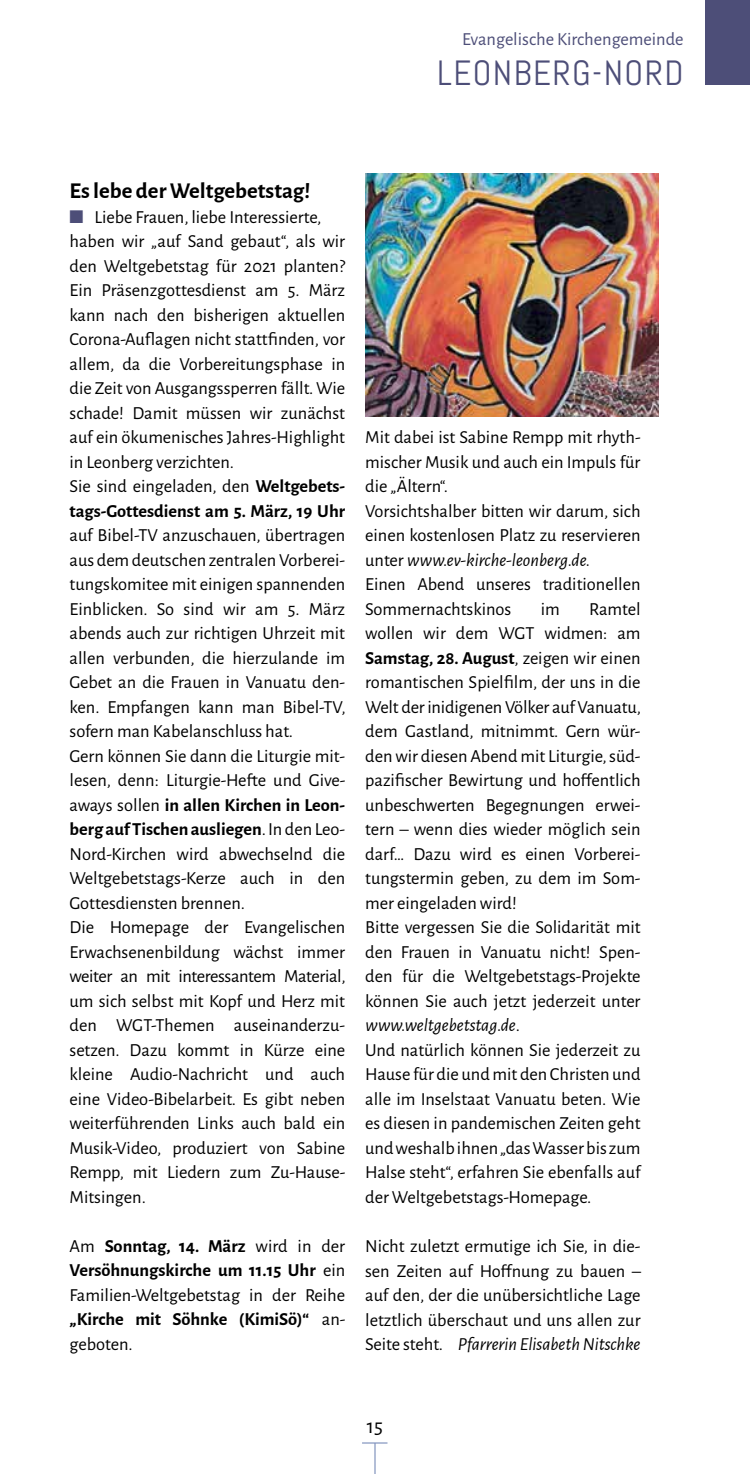
<style>
.page{position:relative;width:750px;height:1474px;background:#fff}
.page>*{position:absolute;margin:0;border:0;box-sizing:border-box;transform-origin:0 0}
.t1{font:35px "Abel";letter-spacing:.04em;color:#4d4e78}
.t2{font:700 22.75px "Alegreya Sans";color:#000}
.t3{font:21px "Alegreya Sans";color:#000}
.t4{font:18.38px/24.5px "Alegreya Sans";color:#000}
.t5{font:700 18.38px/24.5px "Alegreya Sans";color:#000;text-align:justify}
.t6{font:18.38px "Alegreya Sans";color:#4d4e78}
.s1{color:#4d4e78}
.s2{font-weight:700}
.s3{font-weight:400}
.s4{font-style:italic}
</style>
<div class="page">
<svg style="left:362px;top:1442px;width:25px;height:1px"></svg>
<hr style="left:374px;top:1443px;width:1px;height:30px;background:#697fb1">
<div style="left:704px;top:0;width:45px;height:85px;background:#4d4e78"></div>
<img style="left:365px;top:174px;width:292px;height:243px">
<p class="t6" style="left:462px;top:27px;width:222px">Evangelische Kirchengemeinde</p>
<h1 class="t1" style="left:437px;top:51px;width:247px">LEON BERG-NORD</h1>
<p class="t2" style="left:69px;top:174px;width:242px">Es lebe der Weltgebetstag!</p>
<p class="t4" style="left:69px;top:204px;width:277px"><span class="s1">■</span> Liebe Frauen, liebe Interessierte, haben wir „auf Sand gebaut“, als wir den Weltgebetstag für 2021 planten?<br>Ein Präsenzgottesdienst am 5. März kann nach den bisherigen aktuellen Corona-Auflagen nicht stattfinden, vor allem, da die Vorbereitungsphase in die Zeit von Ausgangssperren fällt. Wie schade! Damit müssen wir zunächst auf ein ökumenisches Jahres-Highlight in Leonberg verzichten.<br>Sie sind eingeladen, den <span class="s2">Weltgebets&shy;tags-Gottesdienst am 5. März, 19 Uhr</span></p>
<p class="t4" style="left:69px;top:522px;width:277px">auf Bibel-TV anzuschauen, übertragen aus dem deutschen zentralen Vorberei&shy;tungskomitee mit einigen spannenden Einblicken. So sind wir am 5. März abends auch zur richtigen Uhrzeit mit allen verbunden, die hierzulande im Gebet an die Frauen in Vanuatu den&shy;ken. Empfangen kann man Bibel-TV, sofern man Kabelanschluss hat.<br>Gern können Sie dann die Liturgie mit&shy;lesen, denn: Liturgie-Hefte und Give&shy;aways sollen <span class="s2">in allen Kirchen in Leon&shy;berg auf Tischen ausliegen</span>. In den Leo-Nord-Kirchen wird abwechselnd die Weltgebetstags-Kerze auch in den Gottesdiensten brennen.<br>Die Homepage der Evangelischen Erwachsenenbildung wächst immer weiter an mit interessantem Material, um sich selbst mit Kopf und Herz mit den WGT-Themen auseinanderzu&shy;setzen. Dazu kommt in Kürze eine kleine Audio-Nachricht und auch eine Video-Bibelarbeit. Es gibt neben weiterführenden Links auch bald ein Musik-Video, produziert von Sabine Rempp, mit Liedern zum Zu-Hause-Mitsingen.</p>
<p class="t5" style="left:69px;top:1232px;width:277px"><span class="s3">Am</span> Sonntag, 14. März <span class="s3">wird in der </span>Versöhnungskirche um 11.15 Uhr <span class="s3">ein Familien-Weltgebetstag in der Reihe </span>„Kirche mit Söhnke (KimiSö)“ <span class="s3">an&shy;geboten.</span></p>
<p class="t4" style="left:365px;top:424px;width:277px">Mit dabei ist Sabine Rempp mit rhyth&shy;mischer Musik und auch ein Impuls für die „Ältern“.<br>Vorsichtshalber bitten wir darum, sich einen kostenlosen Platz zu reservieren unter <span class="s4">www.ev-kirche-leonberg.de.<br></span>Einen Abend unseres traditionellen<br>Sommernachtskinos</p>
<p class="t4" style="left:365px;top:596px;width:277px;text-indent:224px">Ramtel wollen wir dem WGT widmen: am <span class="s2">Samstag, 28. August</span>, zeigen wir einen romantischen Spielfilm, der uns in die Welt der inidigenen Völker auf Vanuatu, dem Gastland, mitnimmt. Gern wür&shy;den wir diesen Abend mit Liturgie, süd&shy;pazifischer Bewirtung und hoffentlich unbeschwerten Begegnungen erwei&shy;tern – wenn dies wieder möglich sein darf… Dazu wird es einen Vorberei&shy;tungstermin geben, zu dem im Som&shy;mer eingeladen wird!<br>Bitte vergessen Sie die Solidarität mit den Frauen in Vanuatu nicht! Spen&shy;den für die Weltgebetstags-Projekte können Sie auch jetzt jederzeit unter <span class="s4">www.weltgebetstag.de</span>.<br>Und natürlich können Sie jederzeit zu Hause für die und mit den Christen und alle im Inselstaat Vanuatu beten. Wie es diesen in pandemischen Zeiten geht und weshalb ihnen „das Wasser bis zum Halse steht“, erfahren Sie ebenfalls auf der Weltgebetstags-Homepage.</p>
<p class="t4" style="left:365px;top:1232px;width:277px;text-align:justify">Nicht zuletzt ermutige ich Sie, in die&shy;sen Zeiten auf Hoffnung zu bauen – auf den, der die unübersichtliche Lage letztlich überschaut und uns allen zur Seite steht. <span class="s4">Pfarrerin Elisabeth Nitschke</span></p>
<p class="t4" style="left:540px;top:596px;width:20px">im</p>
<p class="t3" style="left:367px;top:1411px;width:18px">15</p>
</div>
